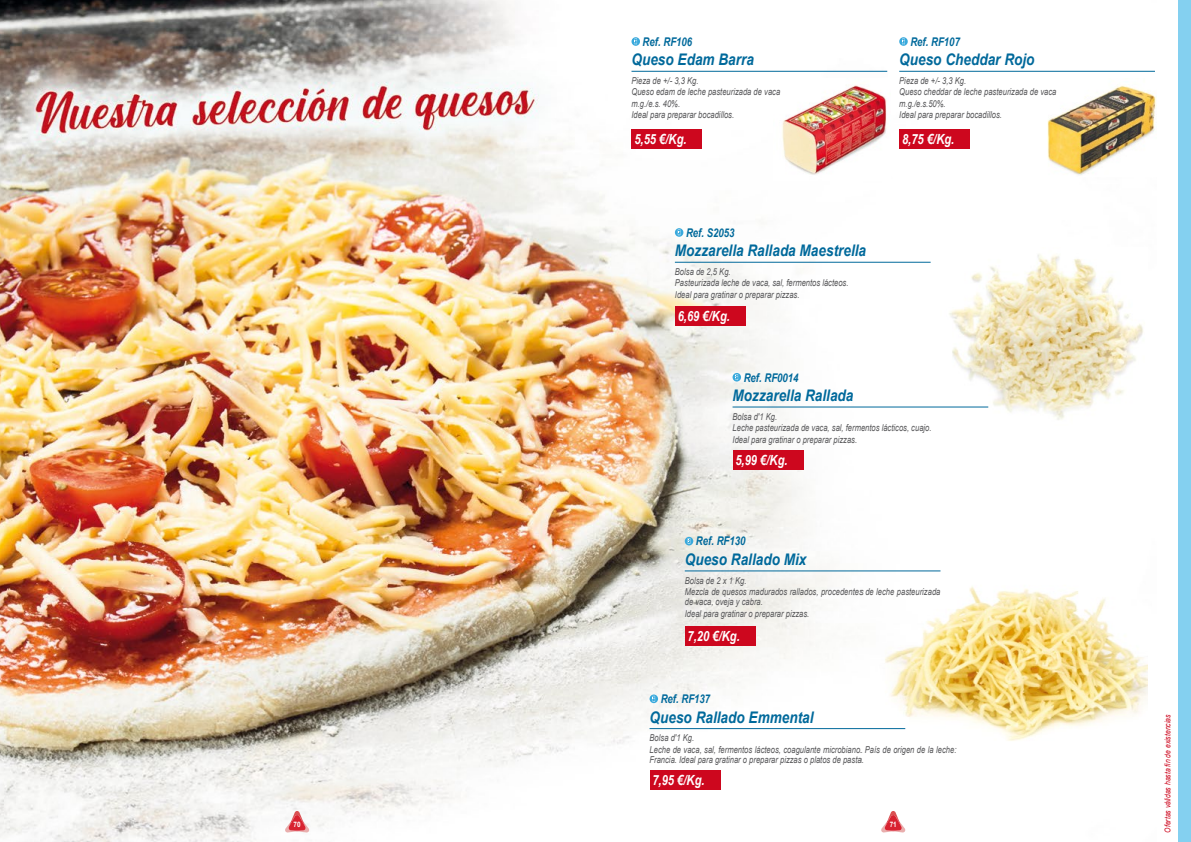
<style>
.page{position:relative;width:1191px;height:842px;background:#fff}
.page>*{position:absolute;margin:0;border:0;box-sizing:border-box;transform-origin:0 0}
.t1{font:italic 700 16px "Arial";color:#00699b;scale:.85 1}
.t2{font:italic 700 14px "Arial";color:#fff;scale:.8 1}
.t3{font:italic 700 12px "Arial";color:#00699b;scale:.8 1}
.t4{font:italic 9.5px/11.4px "Arial";color:#58585a;scale:.8 1}
.t5{font:italic 8px "Arial";color:#cd071e;scale:.85 1}
.t6{font:700 7.5px "Arial";color:#fff;scale:.85 1}
</style>
<div class="page">
<div style="left:1177px;top:0;width:14px;height:842px;background:#84d0f0"></div>
<img style="left:0;top:0;width:1155px;height:842px">
<img style="left:940px;top:247px;width:207px;height:178px">
<img style="left:1036px;top:78px;width:120px;height:98px">
<img style="left:773px;top:78px;width:117px;height:103px">
<hr style="left:899px;top:71px;width:256px;height:1px;background:#00699b">
<svg style="left:899px;top:37px;width:8px;height:9px"></svg>
<hr style="left:631px;top:71px;width:256px;height:1px;background:#00699b">
<svg style="left:631px;top:37px;width:9px;height:9px"></svg>
<svg style="left:634px;top:39px;width:3px;height:5px"></svg>
<hr style="left:675px;top:262px;width:255px;height:1px;background:#00699b">
<svg style="left:675px;top:228px;width:8px;height:9px"></svg>
<svg style="left:678px;top:229px;width:2px;height:6px"></svg>
<div style="left:675px;top:306px;width:71px;height:19px;background:#cd071e"></div>
<hr style="left:732px;top:407px;width:256px;height:1px;background:#00699b">
<svg style="left:732px;top:373px;width:9px;height:9px"></svg>
<svg style="left:735px;top:374px;width:3px;height:6px"></svg>
<div style="left:732px;top:450px;width:71px;height:19px;background:#cd071e"></div>
<hr style="left:649px;top:728px;width:256px;height:1px;background:#00699b">
<svg style="left:649px;top:694px;width:9px;height:9px"></svg>
<svg style="left:652px;top:696px;width:3px;height:6px"></svg>
<div style="left:649px;top:770px;width:71px;height:20px;background:#cd071e"></div>
<hr style="left:685px;top:570px;width:255px;height:1px;background:#00699b">
<svg style="left:685px;top:537px;width:8px;height:8px"></svg>
<svg style="left:687px;top:538px;width:3px;height:6px"></svg>
<div style="left:685px;top:626px;width:70px;height:19px;background:#cd071e"></div>
<div style="left:899px;top:129px;width:71px;height:20px;background:#cd071e"></div>
<div style="left:631px;top:129px;width:71px;height:20px;background:#cd071e"></div>
<img style="left:862px;top:549px;width:285px;height:218px">
<svg style="left:881px;top:811px;width:24px;height:21px"></svg>
<svg style="left:281px;top:811px;width:28px;height:21px"></svg>
<p class="t3" style="left:642px;top:34px;width:64px">Ref. RF106</p>
<h1 class="t1" style="left:631px;top:49px;width:146px">Queso Edam Barra</h1>
<p class="t4" style="left:631px;top:75px;width:187px">Pieza de +/- 3,3 Kg.<br>Queso edam de leche pasteurizada de vaca m.g./e.s. 40%.<br>Ideal para preparar bocadillos.</p>
<p class="t3" style="left:910px;top:34px;width:64px">Ref. RF107</p>
<h1 class="t1" style="left:899px;top:49px;width:161px">Queso Cheddar Rojo</h1>
<p class="t4" style="left:899px;top:75px;width:198px">Pieza de +/- 3,3 Kg.<br>Queso cheddar de leche pasteurizada de vaca m.g./e.s.50%.<br>Ideal para preparar bocadillos.</p>
<h2 class="t2" style="left:634px;top:130px;width:67px">5,55 €/Kg.</h2>
<h2 class="t2" style="left:902px;top:130px;width:67px">8,75 €/Kg.</h2>
<p class="t3" style="left:686px;top:225px;width:62px">Ref. S2053</p>
<h1 class="t1" style="left:675px;top:240px;width:226px">Mozzarella Rallada Maestrella</h1>
<p class="t4" style="left:675px;top:266px;width:219px">Bolsa de 2,5 Kg.<br>Pasteurizada leche de vaca, sal, fermentos lácteos.<br>Ideal para gratinar o preparar pizzas.</p>
<h2 class="t2" style="left:677px;top:307px;width:67px">6,69 €/Kg.</h2>
<p class="t3" style="left:743px;top:369px;width:70px">Ref. RF0014</p>
<h1 class="t1" style="left:732px;top:385px;width:144px">Mozzarella Rallada</h1>
<p class="t4" style="left:732px;top:411px;width:250px">Bolsa d'1 Kg.<br>Leche pasteurizada de vaca, sal, fermentos lácticos, cuajo.<br>Ideal para gratinar o preparar pizzas.</p>
<h2 class="t2" style="left:735px;top:450px;width:67px">5,99 €/Kg.</h2>
<p class="t3" style="left:696px;top:533px;width:64px">Ref. RF130</p>
<h1 class="t1" style="left:685px;top:549px;width:145px">Queso Rallado Mix</h1>
<p class="t4" style="left:685px;top:575px;width:321px">Bolsa de 2 x 1 Kg.<br>Mezcla de quesos madurados rallados, procedentes de leche pasteurizada</p>
<p class="t4" style="left:685px;top:596px;width:157px">de vaca, oveja y cabra.<br>Ideal para gratinar o preparar pizzas.</p>
<h2 class="t2" style="left:687px;top:626px;width:67px">7,20 €/Kg.</h2>
<p class="t3" style="left:660px;top:691px;width:64px">Ref. RF137</p>
<h1 class="t1" style="left:649px;top:706px;width:194px">Queso Rallado Emmental</h1>
<p class="t4" style="left:649px;top:732px;width:385px">Bolsa d'1 Kg.<br>Leche de vaca, sal, fermentos lácteos, coagulante microbiano. País de origen de la leche:</p>
<p class="t4" style="left:649px;top:754px;width:269px">Francia. Ideal para gratinar o preparar pizzas o platos de pasta.</p>
<h2 class="t2" style="left:652px;top:771px;width:67px">7,95 €/Kg.</h2>
<p class="t6" style="left:290px;top:819px;width:10px">70</p>
<p class="t6" style="left:293px;top:819px;width:10px">70</p>
<p class="t6" style="left:889px;top:819px;width:10px">71</p>
<p class="t5" style="left:1162px;top:832px;width:140px;rotate:-90deg">Ofertas válidas hasta fin de existencias</p>
</div>
